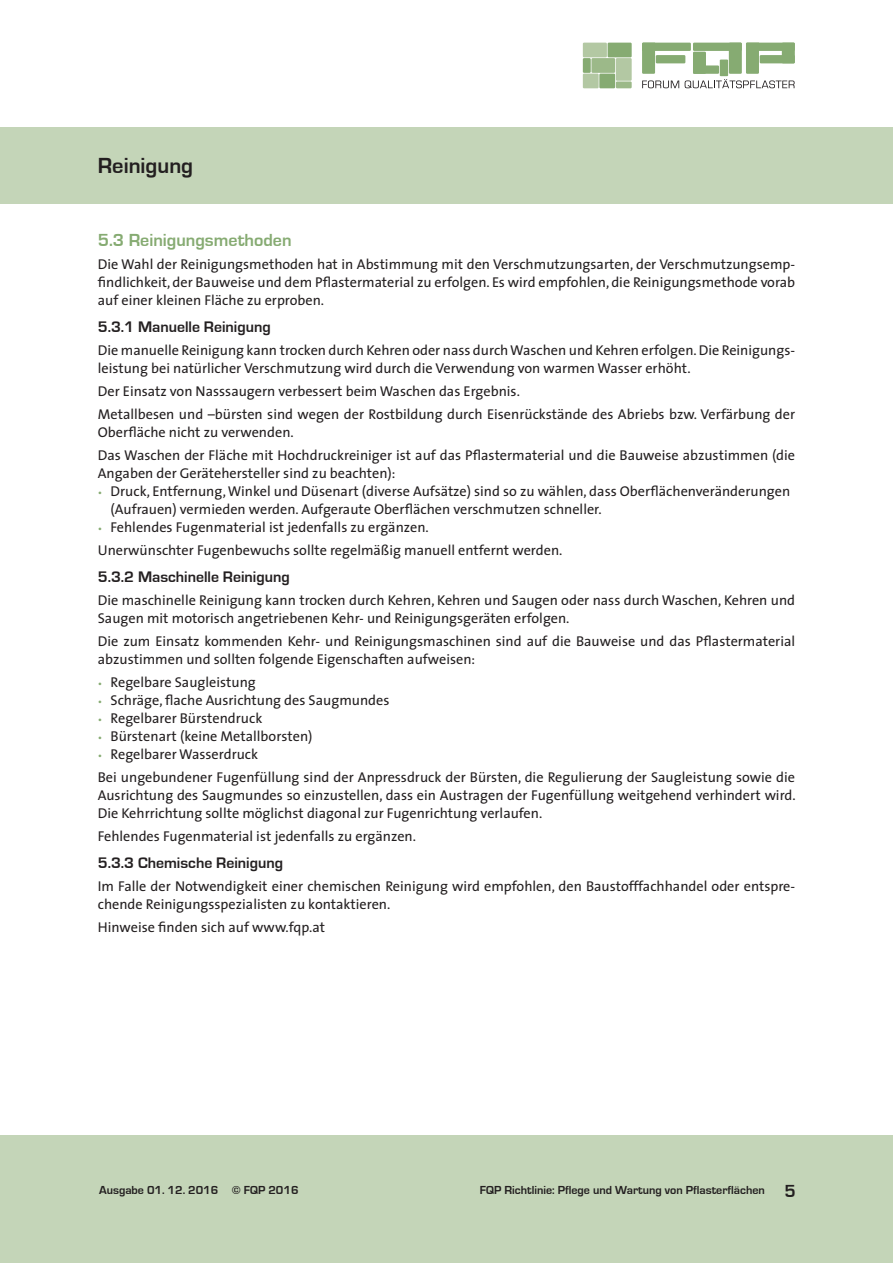
<style>
.page{position:relative;width:893px;height:1263px;background:#fff}
.page>*{position:absolute;margin:0;border:0;box-sizing:border-box;transform-origin:0 0}
.t1{font:700 22.5px "Eurostile";color:#231f20}
.t2{font:700 18px "Eurostile";color:#86ab72}
.t3{font:700 15.75px "Eurostile";color:#231f20}
.t4{font:14.25px/18px "The Sans";color:#231f20}
.t5{font:700 12px "Eurostile";color:#231f20}
.s1{font-size:10.65px;color:#86ab72}
.s2{font-size:18px}
</style>
<div class="page">
<div style="left:0;top:1135px;width:893px;height:128px;background:#c4d5b8"></div>
<div style="left:0;top:128px;width:893px;height:76px;background:#c4d5b8"></div>
<div style="left:616px;top:58px;width:16px;height:23px;background:#b3c8a3"></div>
<div style="left:583px;top:43px;width:24px;height:14px;background:#b3c8a3"></div>
<div style="left:583px;top:74px;width:16px;height:14px;background:#b3c8a3"></div>
<div style="left:599px;top:74px;width:16px;height:14px;background:#86ab72"></div>
<div style="left:616px;top:81px;width:16px;height:7px;background:#9cb989"></div>
<div style="left:608px;top:43px;width:24px;height:14px;background:#86ab72"></div>
<div style="left:583px;top:58px;width:8px;height:15px;background:#86ab72"></div>
<div style="left:591px;top:58px;width:24px;height:15px;background:#9cb989"></div>
<svg style="left:642px;top:43px;width:153px;height:45px"></svg>
<h1 class="t1" style="left:98px;top:154px;width:97px">Reinigung</h1>
<p class="t2" style="left:98px;top:230px;width:195px">5.3 Reinigungsmethoden</p>
<p class="t4" style="left:98px;top:255px;width:699px;text-align:justify">Die Wahl der Reinigungsmethoden hat in Abstimmung mit den Verschmutzungsarten, der Verschmutzungsemp&shy;findlichkeit, der Bauweise und dem Pflastermaterial zu erfolgen. Es wird empfohlen, die Reinigungsmethode vorab auf einer kleinen Fläche zu erproben.</p>
<p class="t3" style="left:98px;top:318px;width:174px">5.3.1 Manuelle Reinigung</p>
<p class="t4" style="left:98px;top:340px;width:699px">Die manuelle Reinigung kann trocken durch Kehren oder nass durch Waschen und Kehren erfolgen. Die Reinigungs&shy;leistung bei natürlicher Verschmutzung wird durch die Verwendung von warmen Wasser erhöht.</p>
<p class="t4" style="left:98px;top:379px;width:699px;line-height:23.1px">Der Einsatz von Nasssaugern verbessert beim Waschen das Ergebnis.<br>Metallbesen und –bürsten sind wegen der Rostbildung durch Eisenrückstände des Abriebs bzw. Verfärbung der</p>
<p class="t4" style="left:98px;top:420px;width:699px;line-height:23.1px">Oberfläche nicht zu verwenden.<br>Das Waschen der Fläche mit Hochdruckreiniger ist auf das Pflastermaterial und die Bauweise abzustimmen (die</p>
<p class="t4" style="left:98px;top:464px;width:299px">Angaben der Gerätehersteller sind zu beachten):</p>
<p class="t4" style="left:111px;top:482px;width:681px;text-indent:-13px"><span class="s1">•</span> Druck, Entfernung, Winkel und Düsenart (diverse Aufsätze) sind so zu wählen, dass Oberflächenveränderungen (Aufrauen) vermieden werden. Aufgeraute Oberflächen verschmutzen schneller.</p>
<p class="t4" style="left:98px;top:515px;width:466px;line-height:23.1px"><span class="s1">•</span> Fehlendes Fugenmaterial ist jedenfalls zu ergänzen.<br>Unerwünschter Fugenbewuchs sollte regelmäßig manuell entfernt werden.</p>
<p class="t3" style="left:98px;top:568px;width:193px">5.3.2 Maschinelle Reinigung</p>
<p class="t4" style="left:98px;top:590px;width:699px">Die maschinelle Reinigung kann trocken durch Kehren, Kehren und Saugen oder nass durch Waschen, Kehren und<br>Saugen mit motorisch angetriebenen Kehr- und Reinigungsgeräten erfolgen.</p>
<p class="t4" style="left:98px;top:631px;width:699px">Die zum Einsatz kommenden Kehr- und Reinigungsmaschinen sind auf die Bauweise und das Pflastermaterial abzustimmen und sollten folgende Eigenschaften aufweisen:</p>
<p class="t4" style="left:98px;top:673px;width:159px"><span class="s1">•</span> Regelbare Saugleistung</p>
<p class="t4" style="left:98px;top:691px;width:293px"><span class="s1">•</span> Schräge, flache Ausrichtung des Saugmundes</p>
<p class="t4" style="left:98px;top:709px;width:166px"><span class="s1">•</span> Regelbarer Bürstendruck</p>
<p class="t4" style="left:98px;top:727px;width:216px"><span class="s1">•</span> Bürstenart (keine Metallborsten)</p>
<p class="t4" style="left:98px;top:742px;width:699px;line-height:23.1px"><span class="s1">•</span> Regelbarer Wasserdruck<br>Bei ungebundener Fugenfüllung sind der Anpressdruck der Bürsten, die Regulierung der Saugleistung sowie die</p>
<p class="t4" style="left:98px;top:786px;width:699px">Ausrichtung des Saugmundes so einzustellen, dass ein Austragen der Fugenfüllung weitgehend verhindert wird.<br>Die Kehrrichtung sollte möglichst diagonal zur Fugenrichtung verlaufen.</p>
<p class="t4" style="left:98px;top:827px;width:320px">Fehlendes Fugenmaterial ist jedenfalls zu ergänzen.</p>
<p class="t3" style="left:98px;top:854px;width:187px">5.3.3 Chemische Reinigung</p>
<p class="t4" style="left:98px;top:876px;width:699px">Im Falle der Notwendigkeit einer chemischen Reinigung wird empfohlen, den Baustofffachhandel oder entspre&shy;chende Reinigungsspezialisten zu kontaktieren.</p>
<p class="t4" style="left:98px;top:917px;width:229px">Hinweise finden sich auf www.fqp.at</p>
<p class="t5" style="left:99px;top:1184px;width:201px">Ausgabe 01. 12. 2016 © FQP 2016</p>
<p class="t5" style="left:480px;top:1184px;width:317px">FQP Richtlinie: Pflege und Wartung von Pflasterflächen <span class="s2">5</span></p>
</div>
